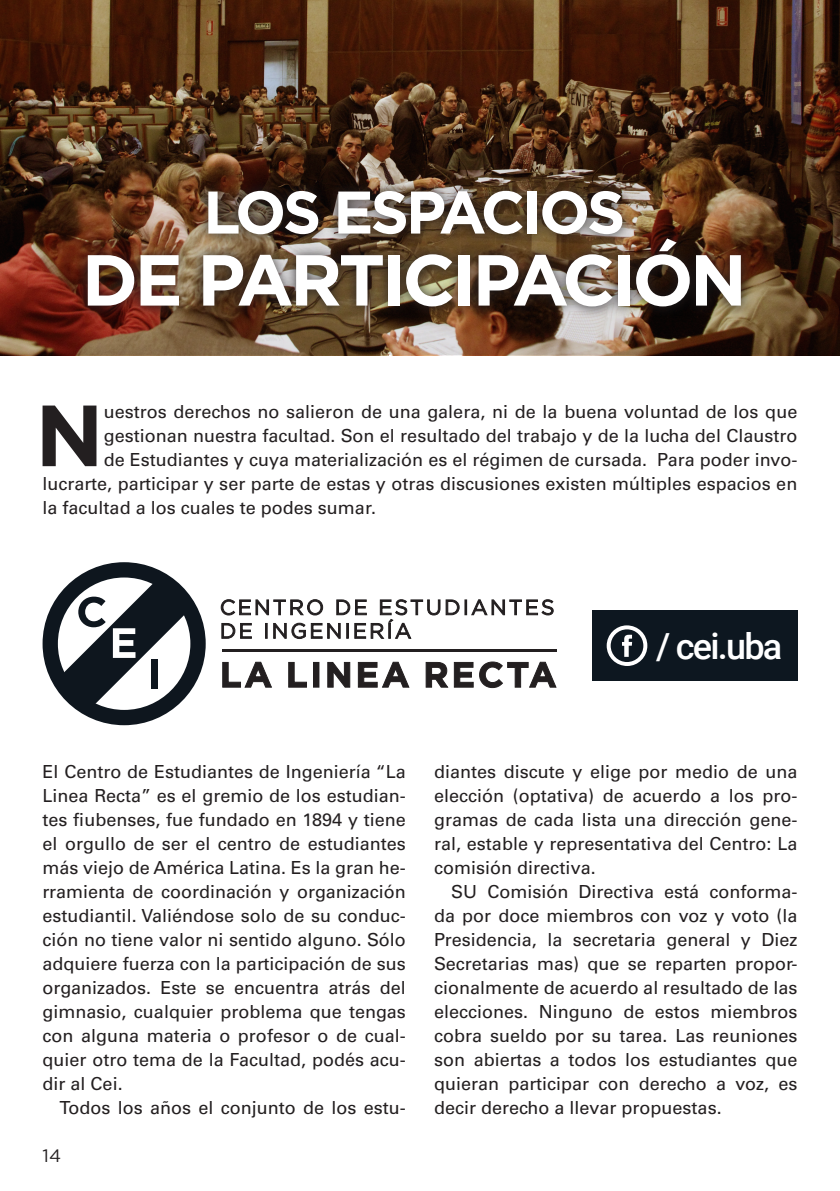
<style>
.page{position:relative;width:840px;height:1191px;background:#fff}
.page>*{position:absolute;margin:0;border:0;box-sizing:border-box;transform-origin:0 0}
.Cuerpo{font:700 86.6px "Gotham";color:#231f20}
.H1_Imagen{font:700 72px "Gotham";letter-spacing:-.05em;color:#fff}
.H1_Imagen-2{font:700 60px "Gotham";letter-spacing:-.055em;color:#fff}
.t1{font:500 36px "Roboto";letter-spacing:-.05em;color:#fff}
.Cuerpo-2{font:18px/24px "Univers LT Std";color:#231f20;text-align:justify}
.t2{font:18px "Gotham";color:#231f20}
</style>
<div class="page">
<img style="left:0;top:0;width:839px;height:355px">
<div style="left:75px;top:179px;width:678px;height:140px;background:#231f20;opacity:.9"></div>
<div style="left:591px;top:610px;width:206px;height:70px;background:#0d1720"></div>
<svg style="left:606px;top:625px;width:41px;height:41px"></svg>
<svg style="left:220px;top:599px;width:333px;height:40px"></svg>
<svg style="left:222px;top:661px;width:50px;height:26px"></svg>
<svg style="left:288px;top:662px;width:19px;height:25px"></svg>
<div style="left:313px;top:662px;width:6px;height:25px;background:#231f20"></div>
<svg style="left:327px;top:662px;width:23px;height:25px"></svg>
<svg style="left:357px;top:661px;width:52px;height:26px"></svg>
<svg style="left:425px;top:661px;width:131px;height:27px"></svg>
<hr style="left:222px;top:649px;width:334px;height:2px;background:#231f20">
<svg style="left:43px;top:562px;width:162px;height:163px"></svg>
<p class="H1_Imagen-2" style="left:203px;top:178px;width:423px">LOS ESPACIOS</p>
<p class="H1_Imagen" style="left:82px;top:238px;width:666px">DE PARTICIPACIÓN</p>
<p class="Cuerpo" style="left:35px;top:385px;width:70px">N</p>
<p class="Cuerpo-2" style="left:104px;top:400px;width:694px">uestros derechos no salieron de una galera, ni de la buena voluntad de los que</p>
<p class="Cuerpo-2" style="left:104px;top:424px;width:694px">gestionan nuestra facultad. Son el resultado del trabajo y de la lucha del Claustro</p>
<p class="Cuerpo-2" style="left:104px;top:448px;width:694px">de Estudiantes y cuya materialización es el régimen de cursada. Para poder invo-</p>
<p class="Cuerpo-2" style="left:43px;top:472px;width:755px">lucrarte, participar y ser parte de estas y otras discusiones existen múltiples espacios en</p>
<p class="Cuerpo-2" style="left:43px;top:496px;width:335px">la facultad a los cuales te podes sumar.</p>
<p class="t1" style="left:655px;top:620px;width:127px">/ cei.uba</p>
<p class="Cuerpo-2" style="left:43px;top:760px;width:364px">El Centro de Estudiantes de Ingeniería “La Linea Recta” es el gremio de los estudian&shy;tes fiubenses, fue fundado en 1894 y tiene el orgullo de ser el centro de estudiantes más viejo de América Latina. Es la gran he&shy;rramienta de coordinación y organización estudiantil. Valiéndose solo de su conduc&shy;ción no tiene valor ni sentido alguno. Sólo adquiere fuerza con la participación de sus organizados. Este se encuentra atrás del gimnasio, cualquier problema que tengas con alguna materia o profesor o de cual&shy;quier otro tema de la Facultad, podés acu&shy;dir al Cei.</p>
<p class="Cuerpo-2" style="left:60px;top:1096px;width:347px">Todos los años el conjunto de los estu-</p>
<p class="t2" style="left:43px;top:1146px;width:20px">14</p>
<p class="Cuerpo-2" style="left:434px;top:760px;width:364px">diantes discute y elige por medio de una elección (optativa) de acuerdo a los pro&shy;gramas de cada lista una dirección gene&shy;ral, estable y representativa del Centro: La comisión directiva.</p>
<p class="Cuerpo-2" style="left:434px;top:880px;width:364px;text-indent:17px">SU Comisión Directiva está conforma&shy;da por doce miembros con voz y voto (la Presidencia, la secretaria general y Diez Secretarias mas) que se reparten propor&shy;cionalmente de acuerdo al resultado de las elecciones. Ninguno de estos miembros cobra sueldo por su tarea. Las reuniones son abiertas a todos los estudiantes que quieran participar con derecho a voz, es decir derecho a llevar propuestas.</p>
</div>
